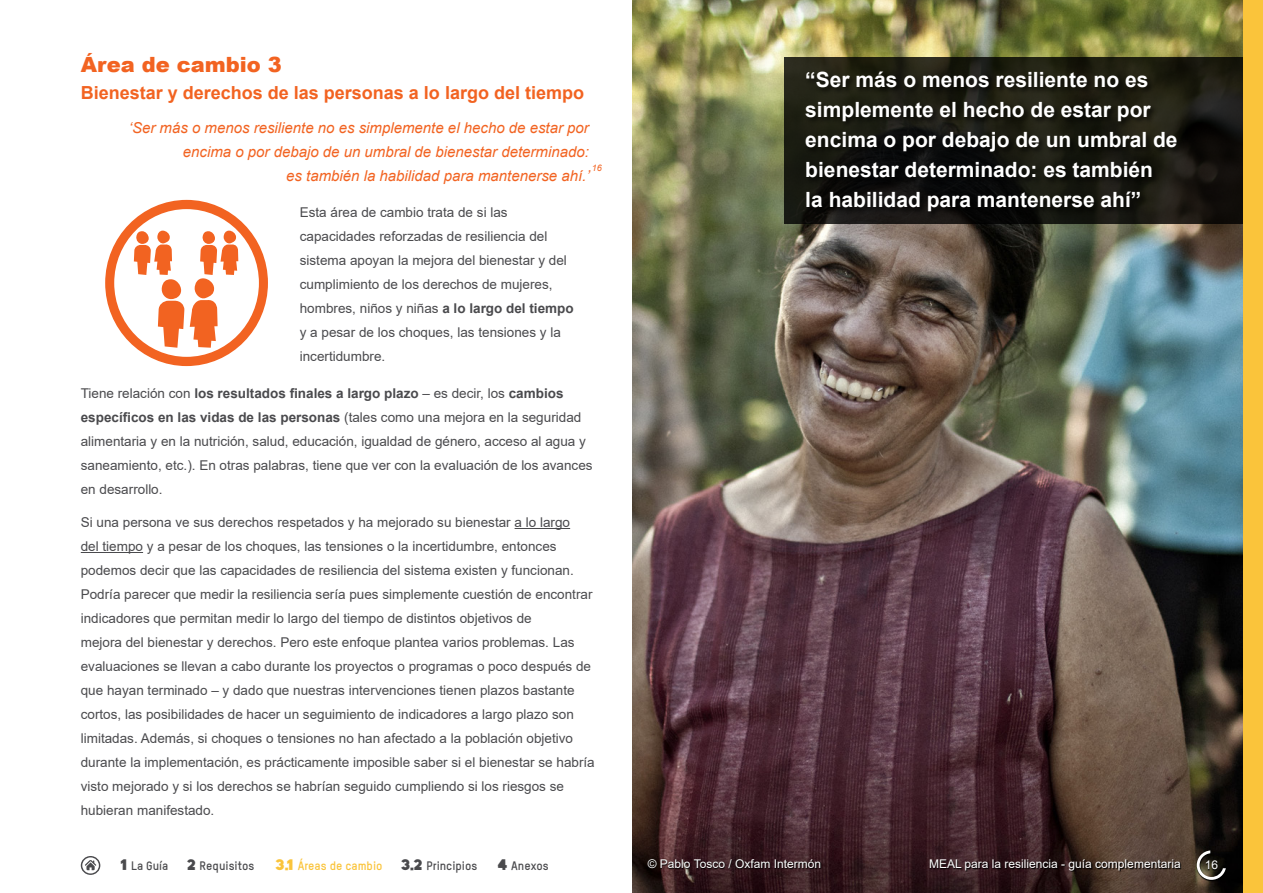
<style>
.page{position:relative;width:1263px;height:893px;background:#fff}
.page>*{position:absolute;margin:0;border:0;box-sizing:border-box;transform-origin:0 0}
.t1{font:700 21px/30px "Arial";color:#fff}
.t2{font:900 21px "Arial";color:#f26321}
.t3{font:700 18px "Arial";color:#f26321}
.t4{font:italic 15px/24px "Arial";color:#f26321;text-align:right}
.t5{font:13.5px/24px "Arial";color:#4a4a4d}
.t6{font:12px "Arial";color:#fff}
.t7{font:700 12px "Oxfam TSTARPRO";color:#fac43b}
.t8{font:700 12px "Oxfam TSTARPRO";color:#4a4a4d}
.t9{font:italic 9px "Arial";color:#f26321}
.s1{font-weight:700}
.s2{font-family:"Oxfam Global Headline";font-weight:400;font-size:15px}
.s3{font-family:"Oxfam Global Headline";font-weight:400;font-size:15px;color:#4a4a4d}
.s4{color:#4a4a4d}
</style>
<div class="page">
<img style="left:632px;top:0;width:612px;height:893px">
<svg style="left:784px;top:57px;width:460px;height:166px;background:#191810"></svg>
<div style="left:804px;top:70px;width:380px;height:149px;background:#000;opacity:.75"></div>
<svg style="left:105px;top:200px;width:163px;height:166px"></svg>
<div style="left:1244px;top:0;width:19px;height:893px;background:#fac43b"></div>
<hr style="left:515px;top:528px;width:55px;height:1px;background:#4a4a4d">
<hr style="left:81px;top:552px;width:62px;height:1px;background:#4a4a4d">
<svg style="left:648px;top:860px;width:173px;height:9px;background:#261417"></svg>
<svg style="left:1196px;top:850px;width:31px;height:31px"></svg>
<svg style="left:1197px;top:850px;width:29px;height:30px"></svg>
<svg style="left:930px;top:860px;width:251px;height:12px;background:#2e1e1c"></svg>
<svg style="left:81px;top:856px;width:19px;height:19px"></svg>
<h1 class="t2" style="left:81px;top:49px;width:203px">Área de cambio 3</h1>
<h2 class="t3" style="left:81px;top:80px;width:505px">Bienestar y derechos de las personas a lo largo del tiempo</h2>
<p class="t4" style="left:129px;top:116px;width:463px">‘Ser más o menos resiliente no es simplemente el hecho de estar por encima o por debajo de un umbral de bienestar determinado:<br>es también la habilidad para mantenerse ahí.’</p>
<p class="t9" style="left:592px;top:162px;width:12px">16</p>
<p class="t5" style="left:300px;top:200px;width:275px">Esta área de cambio trata de si las capacidades reforzadas de resiliencia del sistema apoyan la mejora del bienestar y del cumplimiento de los derechos de mujeres, hombres, niños y niñas <span class="s1">a lo largo del tiempo </span>y a pesar de los choques, las tensiones y la incertidumbre.</p>
<p class="t5" style="left:81px;top:381px;width:513px">Tiene relación con <span class="s1">los resultados finales a largo plazo</span> – es decir, los <span class="s1">cambios específicos en las vidas de las personas</span> (tales como una mejora en la seguridad alimentaria y en la nutrición, salud, educación, igualdad de género, acceso al agua y saneamiento, etc.). En otras palabras, tiene que ver con la evaluación de los avances en desarrollo.</p>
<p class="t5" style="left:81px;top:510px;width:515px">Si una persona ve sus derechos respetados y ha mejorado su bienestar a lo largo<br>del tiempo y a pesar de los choques, las tensiones o la incertidumbre, entonces podemos decir que las capacidades de resiliencia del sistema existen y funcionan.<br>Podría parecer que medir la resiliencia sería pues simplemente cuestión de encontrar indicadores que permitan medir lo largo del tiempo de distintos objetivos de<br>mejora del bienestar y derechos. Pero este enfoque plantea varios problemas. Las evaluaciones se llevan a cabo durante los proyectos o programas o poco después de que hayan terminado – y dado que nuestras intervenciones tienen plazos bastante cortos, las posibilidades de hacer un seguimiento de indicadores a largo plazo son limitadas. Además, si choques o tensiones no han afectado a la población objetivo durante la implementación, es prácticamente imposible saber si el bienestar se habría visto mejorado y si los derechos se habrían seguido cumpliendo si los riesgos se hubieran manifestado.</p>
<h1 class="t1" style="left:805px;top:65px;width:374px">“Ser más o menos resiliente no es simplemente el hecho de estar por encima o por debajo de un umbral de bienestar determinado: es también<br>la habilidad para mantenerse ahí”</h1>
<p class="t8" style="left:121px;top:857px;width:135px"><span class="s2">1</span> La Guía <span class="s2">2</span> Requisitos</p>
<p class="t7" style="left:276px;top:857px;width:203px"><span class="s2">3.1</span> Áreas de cambio <span class="s3">3.2</span> <span class="s4">Principios</span></p>
<p class="t8" style="left:498px;top:857px;width:53px"><span class="s2">4</span> Anexos</p>
<p class="t6" style="left:648px;top:856px;width:175px">© Pablo Tosco / Oxfam Intermón</p>
<p class="t6" style="left:929px;top:856px;width:253px">MEAL para la resiliencia - guía complementaria</p>
<p class="t6" style="left:1205px;top:857px;width:15px">16</p>
</div>
